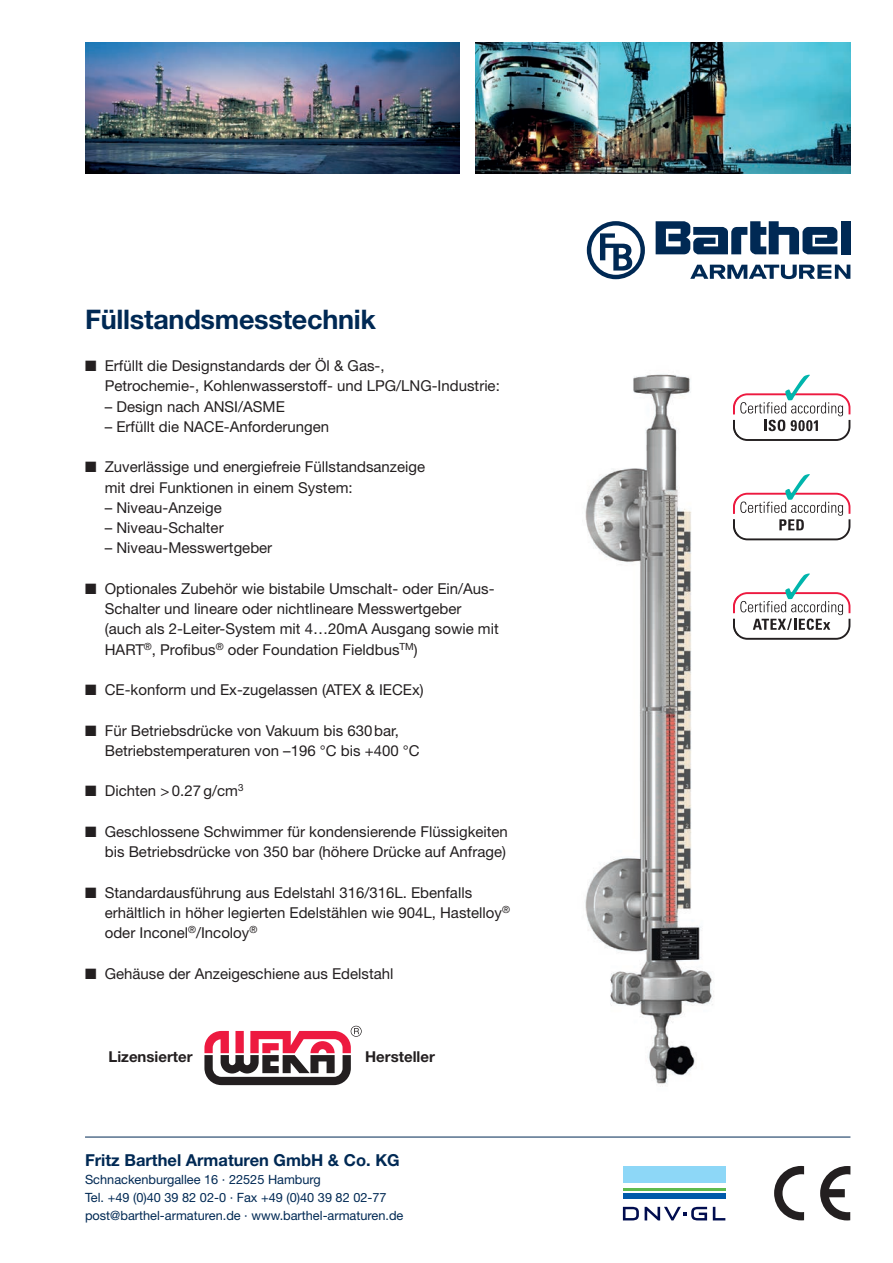
<style>
.page{position:relative;width:893px;height:1263px;background:#fff}
.page>*{position:absolute;margin:0;border:0;box-sizing:border-box;transform-origin:0 0}
.t1{font:700 27px "Helvetica Neue LT";letter-spacing:-.01em;color:#002954}
.t2{font:700 16.5px "Helvetica Neue LT";color:#002954}
.t3{font:15px/20.2px "Helvetica Neue LT";color:#231f20}
.t4{font:700 15px "Helvetica Neue LT";color:#231f20}
.t5{font:12.75px/18px "Helvetica Neue";color:#002954}
</style>
<div class="page">
<div style="left:841px;top:221px;width:9px;height:33px;background:#002954"></div>
<svg style="left:656px;top:221px;width:181px;height:33px"></svg>
<svg style="left:690px;top:265px;width:160px;height:14px"></svg>
<div style="left:587px;top:221px;width:58px;height:58px;border:4px solid #002954;border-radius:50%"></div>
<svg style="left:600px;top:233px;width:32px;height:38px"></svg>
<img style="left:85px;top:43px;width:375px;height:131px">
<img style="left:476px;top:43px;width:374px;height:131px">
<svg style="left:738px;top:375px;width:112px;height:66px"></svg>
<svg style="left:738px;top:474px;width:112px;height:66px"></svg>
<svg style="left:738px;top:573px;width:112px;height:67px"></svg>
<hr style="left:85px;top:1137px;width:765px;height:1px;background:#002954">
<svg style="left:351px;top:1026px;width:10px;height:10px"></svg>
<svg style="left:204px;top:1028px;width:155px;height:57px"></svg>
<svg style="left:820px;top:1166px;width:30px;height:54px"></svg>
<svg style="left:774px;top:1166px;width:30px;height:54px"></svg>
<div style="left:623px;top:1166px;width:102px;height:16px;background:#8dd7f7"></div>
<hr style="left:623px;top:1188px;width:102px;height:2px;background:#5fbb4e">
<div style="left:623px;top:1193px;width:102px;height:6px;background:#015aaa"></div>
<svg style="left:713px;top:1207px;width:12px;height:13px"></svg>
<svg style="left:623px;top:1207px;width:16px;height:13px"></svg>
<svg style="left:645px;top:1207px;width:62px;height:13px"></svg>
<img style="left:585px;top:374px;width:150px;height:713px">
<img style="left:733px;top:420px;width:5px;height:18px">
<img style="left:733px;top:396px;width:5px;height:18px">
<img style="left:733px;top:496px;width:5px;height:18px">
<img style="left:733px;top:595px;width:5px;height:18px">
<img style="left:733px;top:519px;width:5px;height:18px">
<img style="left:733px;top:619px;width:5px;height:18px">
<h1 class="t1" style="left:85px;top:303px;width:293px">Füllstandsmesstechnik</h1>
<p class="t3" style="left:105px;top:355px;width:397px;text-indent:-20px">■ Erfüllt die Designstandards der Öl &amp; Gas-,<br>Petrochemie-, Kohlenwasserstoff- und LPG/LNG-Industrie:</p>
<p class="t3" style="left:105px;top:396px;width:182px">– Design nach ANSI/ASME</p>
<p class="t3" style="left:105px;top:416px;width:226px">– Erfüllt die NACE-Anforderungen</p>
<p class="t3" style="left:105px;top:457px;width:322px;text-indent:-20px">■ Zuverlässige und energiefreie Füllstandsanzeige mit drei Funktionen in einem System:</p>
<p class="t3" style="left:105px;top:497px;width:118px">– Niveau-Anzeige</p>
<p class="t3" style="left:105px;top:517px;width:120px">– Niveau-Schalter</p>
<p class="t3" style="left:105px;top:538px;width:169px">– Niveau-Messwertgeber</p>
<p class="t3" style="left:105px;top:578px;width:396px;text-indent:-20px">■ Optionales Zubehör wie bistabile Umschalt- oder Ein/Aus-Schalter und lineare oder nichtlineare Messwertgeber (auch als 2-Leiter-System mit 4…20mA Ausgang sowie mit HART<sup>®</sup>, Profibus<sup>®</sup> oder Foundation Fieldbus<sup>TM</sup>)</p>
<p class="t3" style="left:85px;top:679px;width:340px">■ CE-konform und Ex-zugelassen (ATEX &amp; IECEx)</p>
<p class="t3" style="left:105px;top:720px;width:316px;text-indent:-20px">■ Für Betriebsdrücke von Vakuum bis 630 bar,<br>Betriebstemperaturen von –196 °C bis +400 °C</p>
<p class="t3" style="left:85px;top:781px;width:160px">■ Dichten &gt; 0.27 g/cm<sup>3</sup></p>
<p class="t3" style="left:85px;top:821px;width:424px;text-align:right">■ Geschlossene Schwimmer für kondensierende Flüssigkeiten bis Betriebsdrücke von 350 bar (höhere Drücke auf Anfrage)</p>
<p class="t3" style="left:105px;top:882px;width:407px;text-indent:-20px">■ Standardausführung aus Edelstahl 316/316L. Ebenfalls erhältlich in höher legierten Edelstählen wie 904L, Hastelloy<sup>® </sup>oder Inconel<sup>®</sup>/Incoloy<sup>®</sup></p>
<p class="t3" style="left:85px;top:963px;width:310px">■ Gehäuse der Anzeigeschiene aus Edelstahl</p>
<p class="t4" style="left:108px;top:1048px;width:86px">Lizensierter</p>
<p class="t4" style="left:365px;top:1048px;width:71px">Hersteller</p>
<p class="t2" style="left:85px;top:1150px;width:316px">Fritz Barthel Armaturen GmbH &amp; Co. KG</p>
<p class="t5" style="left:85px;top:1171px;width:320px">Schnackenburgallee 16 · 22525 Hamburg<br>Tel. +49 (0)40 39 82 02-0 · Fax +49 (0)40 39 82 02-77 post@barthel-armaturen.de · www.barthel-armaturen.de</p>
</div>
